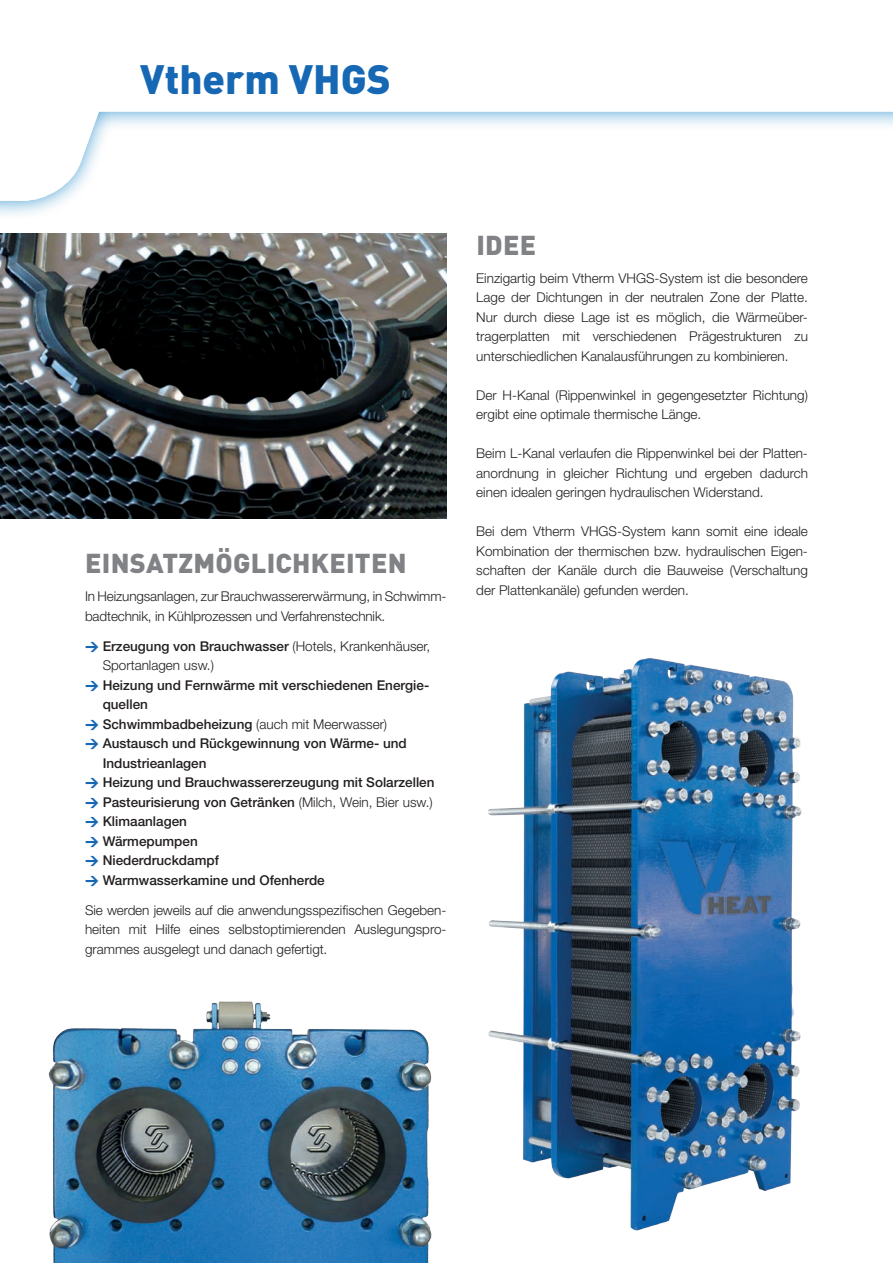
<style>
.page{position:relative;width:893px;height:1263px;background:#fff}
.page>*{position:absolute;margin:0;border:0;box-sizing:border-box;transform-origin:0 0}
.t1{font:900 40.5px "DIN Pro";color:#1768b4}
.t2{font:900 27px "DIN Pro";letter-spacing:.01em;color:#808285}
.t3{font:300 13.5px/19.5px "Helvetica Neue LT Std";color:#231f20;text-align:justify}
.t4{font:500 13.5px/19.5px "Helvetica Neue LT Std";color:#231f20}
.s1{font-family:"DIN Pro";font-weight:900;color:#1768b4}
.s2{font-weight:500}
.s3{font-weight:300}
</style>
<div class="page">
<img style="left:48px;top:1001px;width:384px;height:262px">
<img style="left:0;top:234px;width:446px;height:285px">
<img style="left:488px;top:658px;width:314px;height:573px">
<svg style="left:167px;top:111px;width:726px;height:15px"></svg>
<svg style="left:27px;top:111px;width:140px;height:90px"></svg>
<h1 class="t1" style="left:140px;top:51px;width:252px">Vtherm VHGS</h1>
<h2 class="t2" style="left:85px;top:545px;width:323px">EINSATZMÖGLICHKEITEN</h2>
<p class="t3" style="left:85px;top:587px;width:363px">In Heizungsanlagen, zur Brauchwassererwärmung, in Schwimm&shy;badtechnik, in Kühlprozessen und Verfahrenstechnik.</p>
<p class="t3" style="left:103px;top:636px;width:329px;text-indent:-18px"><span class="s1">→</span> <span class="s2">Erzeugung von Brauchwasser</span> (Hotels, Krankenhäuser,<br>Sportanlagen usw.)</p>
<p class="t4" style="left:103px;top:675px;width:328px;text-indent:-18px"><span class="s1">→</span> Heizung und Fernwärme mit verschiedenen Energie&shy;quellen</p>
<p class="t4" style="left:85px;top:714px;width:304px"><span class="s1">→</span> Schwimmbadbeheizung <span class="s3">(auch mit Meerwasser)</span></p>
<p class="t4" style="left:103px;top:734px;width:306px;text-indent:-18px"><span class="s1">→</span> Austausch und Rückgewinnung von Wärme- und<br>Industrieanlagen</p>
<p class="t4" style="left:85px;top:773px;width:351px"><span class="s1">→</span> Heizung und Brauchwassererzeugung mit Solarzellen</p>
<p class="t4" style="left:85px;top:792px;width:349px"><span class="s1">→</span> Pasteurisierung von Getränken <span class="s3">(Milch, Wein, Bier usw.)</span></p>
<p class="t4" style="left:85px;top:812px;width:103px"><span class="s1">→</span> Klimaanlagen</p>
<p class="t4" style="left:85px;top:831px;width:114px"><span class="s1">→</span> Wärmepumpen</p>
<p class="t4" style="left:85px;top:851px;width:135px"><span class="s1">→</span> Niederdruckdampf</p>
<p class="t4" style="left:85px;top:870px;width:241px"><span class="s1">→</span> Warmwasserkamine und Ofenherde</p>
<p class="t3" style="left:85px;top:900px;width:363px">Sie werden jeweils auf die anwendungsspezifischen Gegeben&shy;heiten mit Hilfe eines selbstoptimierenden Auslegungspro&shy;grammes ausgelegt und danach gefertigt.</p>
<h2 class="t2" style="left:476px;top:226px;width:61px">IDEE</h2>
<p class="t3" style="left:476px;top:268px;width:333px">Einzigartig beim Vtherm VHGS-System ist die besondere Lage der Dichtungen in der neutralen Zone der Platte.<br>Nur durch diese Lage ist es möglich, die Wärmeüber&shy;tragerplatten mit verschiedenen Prägestrukturen zu unterschiedlichen Kanalausführungen zu kombinieren.</p>
<p class="t3" style="left:476px;top:385px;width:333px">Der H-Kanal (Rippenwinkel in gegengesetzter Richtung) ergibt eine optimale thermische Länge.</p>
<p class="t3" style="left:476px;top:443px;width:333px">Beim L-Kanal verlaufen die Rippenwinkel bei der Platten&shy;anordnung in gleicher Richtung und ergeben dadurch einen idealen geringen hydraulischen Widerstand.</p>
<p class="t3" style="left:476px;top:521px;width:333px">Bei dem Vtherm VHGS-System kann somit eine ideale Kombination der thermischen bzw. hydraulischen Eigen&shy;schaften der Kanäle durch die Bauweise (Verschaltung der Plattenkanäle) gefunden werden.</p>
</div>
